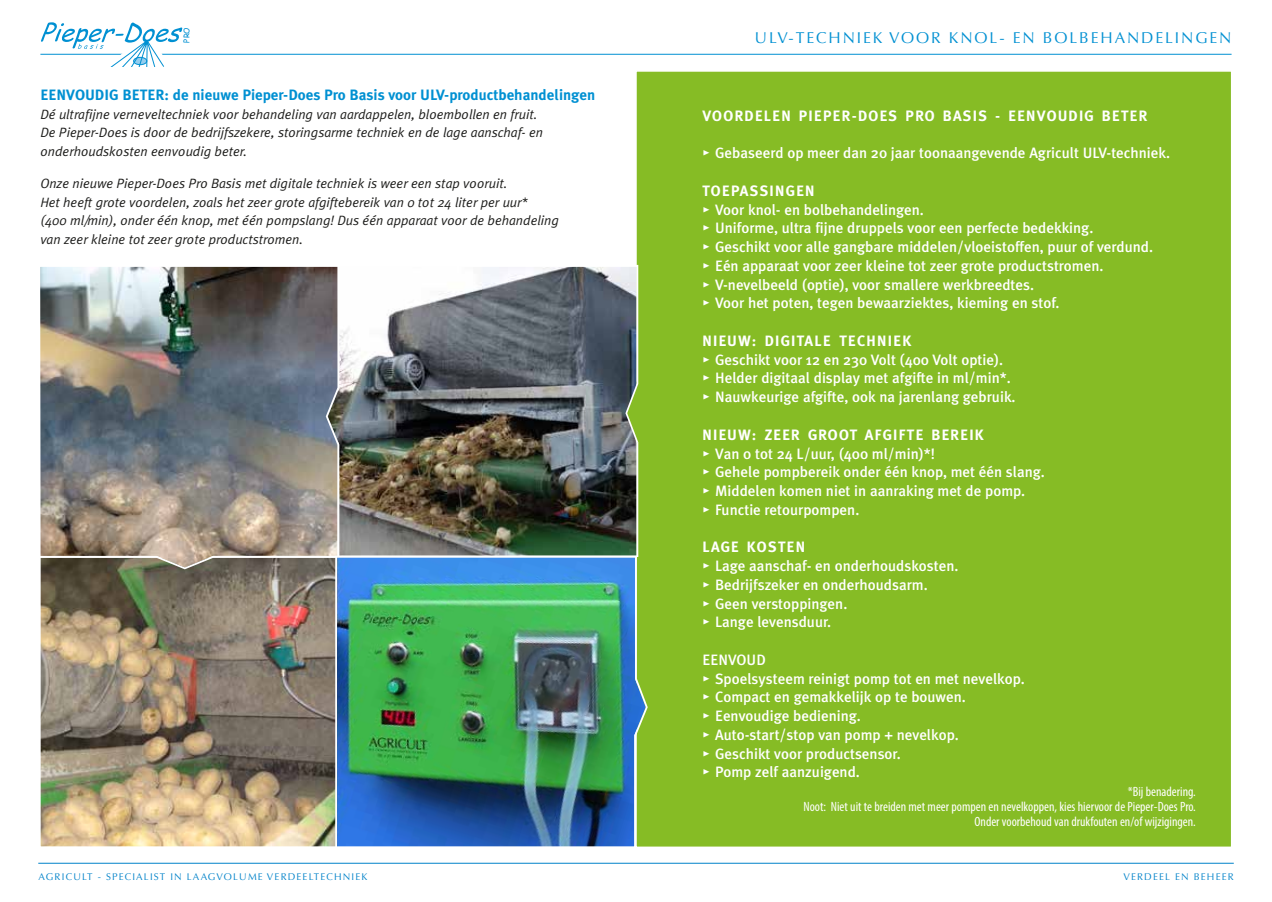
<style>
.page{position:relative;width:1272px;height:902px;background:#fff}
.page>*{position:absolute;margin:0;border:0;box-sizing:border-box;transform-origin:0 0}
.t1{font:15.75px "Optima";letter-spacing:.12em;color:#0090d2}
.t2{font:500 15px "Meta Plus";color:#fff}
.t3{font:700 15px "Meta";letter-spacing:.09em;color:#fff}
.t4{font:700 15px "Meta Plus";color:#0090d2}
.t5{font:15px "Meta Plus Medium Caps";letter-spacing:.005em;color:#fff}
.t6{font:italic 13.5px/18.8px "Meta Plus Normal";color:#1d1d1b}
.t7{font:condensed 13.5px/15px "Myriad Pro";color:#fff;text-align:right}
.t8{font:9.75px "Optima";letter-spacing:.12em;color:#0082c9}
.t9{font:7.8px "Comic Sans MS";color:#0090d2}
.s1{font-family:"Meta Plus Medium Caps";font-weight:400}
</style>
<div class="page">
<div style="left:636px;top:71px;width:595px;height:776px;background:#86bc25"></div>
<img style="left:40px;top:570px;width:294px;height:277px">
<img style="left:40px;top:27px;width:301px;height:543px">
<img style="left:324px;top:264px;width:315px;height:294px">
<hr style="left:40px;top:54px;width:1191px;height:1px;background:#0090d2">
<svg style="left:41px;top:22px;width:141px;height:44px"></svg>
<hr style="left:38px;top:862px;width:1195px;height:1px;background:#0082c9">
<img style="left:334px;top:554px;width:315px;height:293px">
<svg style="left:624px;top:381px;width:24px;height:63px;background:#7fa34a"></svg>
<p class="t9" style="left:181px;top:43px;width:17px;rotate:-90deg">PRO</p>
<p class="t1" style="left:755px;top:28px;width:478px">ULV-TECHNIEK VOOR KNOL- EN BOLBEHANDELINGEN</p>
<p class="t4" style="left:40px;top:86px;width:556px">EENVOUDIG BETER: de nieuwe Pieper-Does Pro Basis voor ULV-productbehandelingen</p>
<p class="t6" style="left:40px;top:104px;width:504px">Dé ultrafijne verneveltechniek voor behandeling van aardappelen, bloembollen en fruit.<br>De Pieper-Does is door de bedrijfszekere, storingsarme techniek en de lage aanschaf- en onderhoudskosten eenvoudig beter.</p>
<p class="t6" style="left:40px;top:173px;width:520px">Onze nieuwe Pieper-Does Pro Basis met digitale techniek is weer een stap vooruit.<br>Het heeft grote voordelen, zoals het zeer grote afgiftebereik van 0 tot 24 liter per uur*<br>(400 ml/min), onder één knop, met één pompslang! Dus één apparaat voor de behandeling van zeer kleine tot zeer grote productstromen.</p>
<p class="t3" style="left:702px;top:107px;width:446px">VOORDELEN PIEPER-DOES PRO BASIS - EENVOUDIG BETER</p>
<p class="t2" style="left:702px;top:144px;width:469px"><span class="s1">•</span> Gebaseerd op meer dan 20 jaar toonaangevende Agricult ULV-techniek.</p>
<p class="t3" style="left:702px;top:182px;width:114px">TOEPASSINGEN</p>
<p class="t2" style="left:702px;top:201px;width:223px"><span class="s1">•</span> Voor knol- en bolbehandelingen.</p>
<p class="t2" style="left:702px;top:219px;width:392px"><span class="s1">•</span> Uniforme, ultra fijne druppels voor een perfecte bedekking.</p>
<p class="t2" style="left:702px;top:238px;width:452px"><span class="s1">•</span> Geschikt voor alle gangbare middelen/vloeistoffen, puur of verdund.</p>
<p class="t2" style="left:702px;top:257px;width:402px"><span class="s1">•</span> Eén apparaat voor zeer kleine tot zeer grote productstromen.</p>
<p class="t2" style="left:702px;top:276px;width:333px"><span class="s1">•</span> V-nevelbeeld (optie), voor smallere werkbreedtes.</p>
<p class="t2" style="left:702px;top:294px;width:359px"><span class="s1">•</span> Voor het poten, tegen bewaarziektes, kieming en stof.</p>
<p class="t3" style="left:702px;top:332px;width:211px">NIEUW: DIGITALE TECHNIEK</p>
<p class="t2" style="left:702px;top:351px;width:302px"><span class="s1">•</span> Geschikt voor 12 en 230 Volt (400 Volt optie).</p>
<p class="t2" style="left:702px;top:369px;width:310px"><span class="s1">•</span> Helder digitaal display met afgifte in ml/min*.</p>
<p class="t2" style="left:702px;top:388px;width:315px"><span class="s1">•</span> Nauwkeurige afgifte, ook na jarenlang gebruik.</p>
<p class="t3" style="left:702px;top:426px;width:283px">NIEUW: ZEER GROOT AFGIFTE BEREIK</p>
<p class="t2" style="left:702px;top:444px;width:234px"><span class="s1">• V</span>an 0 tot 24 L/uur, (400 ml/min)*!</p>
<p class="t2" style="left:702px;top:463px;width:344px"><span class="s1">•</span> Gehele pompbereik onder één knop, met één slang.</p>
<p class="t2" style="left:702px;top:482px;width:324px"><span class="s1">•</span> Middelen komen niet in aanraking met de pomp.</p>
<p class="t2" style="left:702px;top:501px;width:158px"><span class="s1">•</span> Functie retourpompen.</p>
<p class="t3" style="left:702px;top:538px;width:104px">LAGE KOSTEN</p>
<p class="t2" style="left:702px;top:557px;width:258px"><span class="s1">•</span> Lage aanschaf- en onderhoudskosten.</p>
<p class="t2" style="left:702px;top:576px;width:227px"><span class="s1">•</span> Bedrijfszeker en onderhoudsarm.</p>
<p class="t2" style="left:702px;top:594px;width:146px"><span class="s1">•</span> Geen verstoppingen.</p>
<p class="t2" style="left:702px;top:613px;width:130px"><span class="s1">•</span> Lange levensduur.</p>
<p class="t5" style="left:702px;top:651px;width:65px">EENVOUD</p>
<p class="t2" style="left:702px;top:669px;width:324px"><span class="s1">•</span> Spoelsysteem reinigt pomp tot en met nevelkop.</p>
<p class="t2" style="left:702px;top:688px;width:265px"><span class="s1">•</span> Compact en gemakkelijk op te bouwen.</p>
<p class="t2" style="left:702px;top:707px;width:160px"><span class="s1">•</span> Eenvoudige bediening.</p>
<p class="t2" style="left:702px;top:726px;width:258px"><span class="s1">•</span> Auto-start/stop van pomp + nevelkop.</p>
<p class="t2" style="left:702px;top:744px;width:200px"><span class="s1">•</span> Geschikt voor productsensor.</p>
<p class="t2" style="left:702px;top:763px;width:159px"><span class="s1">•</span> Pomp zelf aanzuigend.</p>
<p class="t7" style="left:803px;top:784px;width:394px">*Bij benadering.<br>Noot: Niet uit te breiden met meer pompen en nevelkoppen, kies hiervoor de Pieper-Does Pro.<br>Onder voorbehoud van drukfouten en/of wijzigingen.</p>
<p class="t8" style="left:39px;top:870px;width:330px">AGRICULT - SPECIALIST IN LAAGVOLUME VERDEELTECHNIEK</p>
<p class="t8" style="left:1123px;top:870px;width:112px">VERDEEL EN BEHEER</p>
</div>
